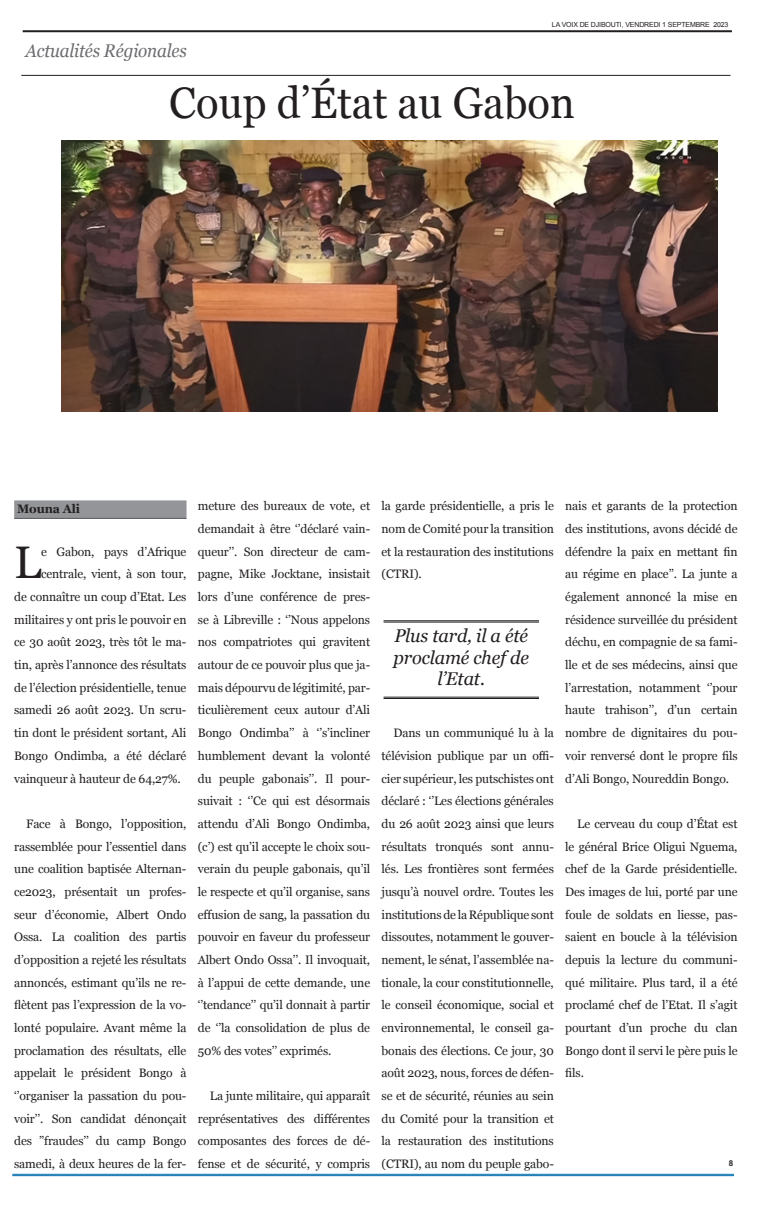
<style>
.page{position:relative;width:766px;height:1205px;background:#fff}
.page>*{position:absolute;margin:0;border:0;box-sizing:border-box;transform-origin:0 0}
._1st_Paragraph{font:45.6px "Georgia";color:#231f20}
.t1{font:44px "Georgia";color:#231f20;scale:.95 1}
.Top{font:italic 18.4px/21.6px "Georgia";letter-spacing:-.01em;color:#231f20;text-align:center}
.t2{font:italic 18.4px "Georgia";letter-spacing:-.01em;color:#6c6d70;scale:.93 1}
._1st_Paragraph-2{font:12.2px/22.7px "Georgia";letter-spacing:-.01em;color:#231f20;text-align:justify}
.Siganture{font:700 12.2px "Georgia";letter-spacing:-.01em;color:#231f20}
.t3{font:700 8px "Arial";color:#231f20}
.t4{font:7px "Arial";letter-spacing:-.02em;color:#231f20}
</style>
<div class="page">
<hr style="left:23px;top:30px;width:708px;height:2px;background:#231f20">
<hr style="left:21px;top:75px;width:709px;height:1px;background:#231f20">
<div style="left:14px;top:500px;width:172px;height:18px;background:#939598"></div>
<hr style="left:14px;top:518px;width:172px;height:1px;background:#57585a">
<hr style="left:12px;top:1174px;width:721px;height:1px;background:#006eaf">
<hr style="left:12px;top:1175px;width:721px;height:1px;background:#006eaf">
<img style="left:61px;top:140px;width:656px;height:271px">
<hr style="left:383px;top:620px;width:156px;height:1px;background:#231f20">
<hr style="left:383px;top:622px;width:156px;height:1px;background:#231f20">
<hr style="left:383px;top:697px;width:156px;height:1px;background:#231f20">
<hr style="left:383px;top:698px;width:156px;height:1px;background:#231f20">
<p class="t4" style="left:552px;top:20px;width:178px">LA VOIX DE DJIBOUTI, VENDREDI 1 SEPTEMBRE 2023</p>
<p class="t2" style="left:26px;top:37px;width:175px">Actualités Régionales</p>
<p class="t1" style="left:169px;top:71px;width:428px">Coup d’État au Gabon</p>
<p class="Siganture" style="left:17px;top:499px;width:65px">Mouna Ali</p>
<p class="_1st_Paragraph" style="left:14px;top:529px;width:29px">L</p>
<p class="_1st_Paragraph-2" style="left:41px;top:540px;width:147px">e Gabon, pays d’Afrique</p>
<p class="_1st_Paragraph-2" style="left:41px;top:562px;width:147px">centrale, vient, à son tour,</p>
<p class="_1st_Paragraph-2" style="left:14px;top:585px;width:174px">de connaître un coup d’Etat. Les</p>
<p class="_1st_Paragraph-2" style="left:14px;top:608px;width:174px">militaires y ont pris le pouvoir en</p>
<p class="_1st_Paragraph-2" style="left:14px;top:630px;width:174px">ce 30 août 2023, très tôt le ma-</p>
<p class="_1st_Paragraph-2" style="left:14px;top:653px;width:174px">tin, après l’annonce des résultats</p>
<p class="_1st_Paragraph-2" style="left:14px;top:676px;width:174px">de l’élection présidentielle, tenue</p>
<p class="_1st_Paragraph-2" style="left:14px;top:698px;width:174px">samedi 26 août 2023. Un scru-</p>
<p class="_1st_Paragraph-2" style="left:14px;top:721px;width:174px">tin dont le président sortant, Ali</p>
<p class="_1st_Paragraph-2" style="left:14px;top:744px;width:174px">Bongo Ondimba, a été déclaré</p>
<p class="_1st_Paragraph-2" style="left:14px;top:766px;width:168px">vainqueur à hauteur de 64,27%.</p>
<p class="_1st_Paragraph-2" style="left:14px;top:812px;width:174px;text-indent:12px">Face à Bongo, l’opposition, rassemblée pour l’essentiel dans une coalition baptisée Alternan&shy;ce2023, présentait un profes&shy;seur d’économie, Albert Ondo Ossa. La coalition des partis d’opposition a rejeté les résultats annoncés, estimant qu’ils ne re&shy;flètent pas l’expression de la vo&shy;lonté populaire. Avant même la proclamation des résultats, elle appelait le président Bongo à ‘’organiser la passation du pou&shy;voir’’. Son candidat dénonçait des ’’fraudes’’ du camp Bongo samedi, à deux heures de la fer-</p>
<p class="_1st_Paragraph-2" style="left:198px;top:494px;width:174px">meture des bureaux de vote, et demandait à être ‘’déclaré vain&shy;queur’’. Son directeur de cam&shy;pagne, Mike Jocktane, insistait lors d’une conférence de pres&shy;se à Libreville : ‘’Nous appelons nos compatriotes qui gravitent autour de ce pouvoir plus que ja&shy;mais dépourvu de légitimité, par&shy;ticulièrement ceux autour d’Ali Bongo Ondimba’’ à ‘’s’incliner humblement devant la volonté du peuple gabonais’’. Il pour&shy;suivait : ‘’Ce qui est désormais attendu d’Ali Bongo Ondimba, (c’) est qu’il accepte le choix sou&shy;verain du peuple gabonais, qu’il le respecte et qu’il organise, sans effusion de sang, la passation du pouvoir en faveur du professeur Albert Ondo Ossa’’. Il invoquait, à l’appui de cette demande, une ‘’tendance’’ qu’il donnait à partir de ‘’la consolidation de plus de 50% des votes’’ exprimés.</p>
<p class="_1st_Paragraph-2" style="left:198px;top:1084px;width:174px;text-indent:12px">La junte militaire, qui apparaît représentatives des différentes composantes des forces de dé&shy;fense et de sécurité, y compris</p>
<p class="_1st_Paragraph-2" style="left:381px;top:494px;width:174px">la garde présidentielle, a pris le nom de Comité pour la transition et la restauration des institutions (CTRI).</p>
<p class="Top" style="left:393px;top:624px;width:137px">Plus tard, il a été proclamé chef de l’Etat.</p>
<p class="_1st_Paragraph-2" style="left:381px;top:721px;width:174px;text-indent:12px">Dans un communiqué lu à la télévision publique par un offi&shy;cier supérieur, les putschistes ont déclaré : ‘’Les élections générales du 26 août 2023 ainsi que leurs résultats tronqués sont annu&shy;lés. Les frontières sont fermées jusqu’à nouvel ordre. Toutes les institutions de la République sont dissoutes, notamment le gouver&shy;nement, le sénat, l’assemblée na&shy;tionale, la cour constitutionnelle, le conseil économique, social et environnemental, le conseil ga&shy;bonais des élections. Ce jour, 30 août 2023, nous, forces de défen&shy;se et de sécurité, réunies au sein du Comité pour la transition et la restauration des institutions (CTRI), au nom du peuple gabo-</p>
<p class="_1st_Paragraph-2" style="left:565px;top:494px;width:174px">nais et garants de la protection des institutions, avons décidé de défendre la paix en mettant fin au régime en place’’. La junte a également annoncé la mise en résidence surveillée du président déchu, en compagnie de sa fami&shy;lle et de ses médecins, ainsi que l’arrestation, notamment ‘’pour haute trahison’’, d’un certain nombre de dignitaires du pou&shy;voir renversé dont le propre fils d’Ali Bongo, Noureddin Bongo.</p>
<p class="_1st_Paragraph-2" style="left:565px;top:812px;width:174px;text-indent:12px">Le cerveau du coup d’État est le général Brice Oligui Nguema, chef de la Garde présidentielle.<br>Des images de lui, porté par une foule de soldats en liesse, pas&shy;saient en boucle à la télévision depuis la lecture du communi&shy;qué militaire. Plus tard, il a été proclamé chef de l’Etat. Il s’agit pourtant d’un proche du clan Bongo dont il servi le père puis le fils.</p>
<p class="t3" style="left:728px;top:1157px;width:6px">8</p>
</div>
